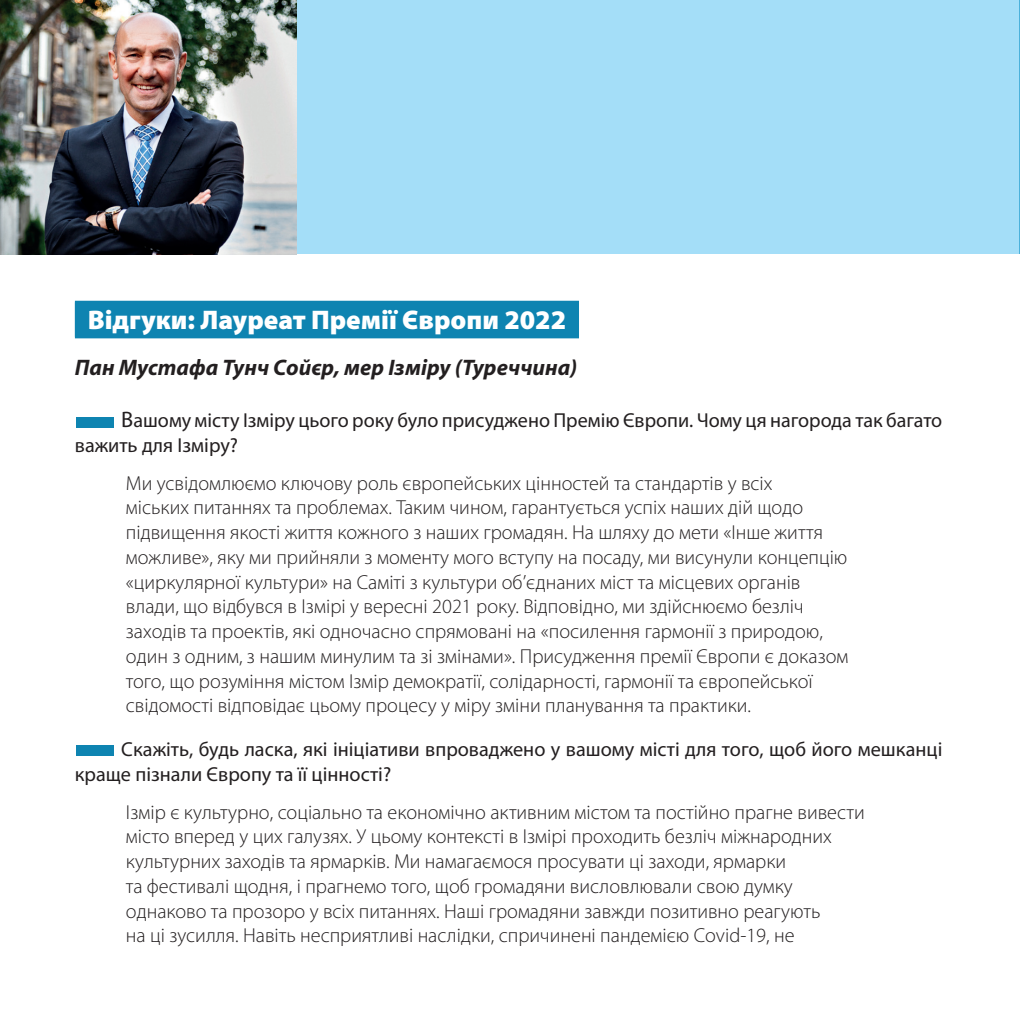
<style>
.page{position:relative;width:1020px;height:1020px;background:#fff}
.page>*{position:absolute;margin:0;border:0;box-sizing:border-box;transform-origin:0 0}
.t1{font:900 27px "Myriad Pro";color:#fff}
.t2{font:italic 700 22.5px "Myriad Pro";color:#231f20}
.t3{font:300 20.25px/24.8px "Myriad Pro";color:#231f20}
.t4{font:20.25px/24.8px "Myriad Pro";color:#231f20}
.s1{color:#0e84b1}
.s2{font-size:22.5px}
</style>
<div class="page">
<div style="left:75px;top:302px;width:504px;height:36px;background:#0e84b1"></div>
<div style="left:75px;top:301px;width:504px;height:36px;background:#0e84b1"></div>
<div style="left:0;top:0;width:1019px;height:253px;background:#a4def8"></div>
<hr style="left:1019px;top:0;width:1px;height:253px;background:#4bb1db">
<img style="left:0;top:0;width:296px;height:255px">
<h1 class="t1" style="left:88px;top:302px;width:480px">Відгуки: Лауреат Премії Європи 2022</h1>
<p class="t2" style="left:75px;top:353px;width:504px">Пан Мустафа Тунч Сойєр, мер Ізміру (Туреччина)</p>
<p class="t4" style="left:75px;top:408px;width:869px"><span class="s1">■</span><span class="s2">В</span>ашому місту Ізміру цього року було присуджено Премію Європи. Чому ця нагорода так багато важить для Ізміру?</p>
<p class="t3" style="left:126px;top:470px;width:724px">Ми усвідомлюємо ключову роль європейських цінностей та стандартів у всіх<br>міських питаннях та проблемах. Таким чином, гарантується успіх наших дій щодо підвищення якості життя кожного з наших громадян. На шляху до мети «Інше життя можливе», яку ми прийняли з моменту мого вступу на посаду, ми висунули концепцію «циркулярної культури» на Саміті з культури об’єднаних міст та місцевих органів влади, що відбувся в Ізмірі у вересні 2021 року. Відповідно, ми здійснюємо безліч заходів та проектів, які одночасно спрямовані на «посилення гармонії з природою, один з одним, з нашим минулим та зі змінами». Присудження премії Європи є доказом того, що розуміння містом Ізмір демократії, солідарності, гармонії та європейської свідомості відповідає цьому процесу у міру зміни планування та практики.</p>
<p class="t4" style="left:75px;top:737px;width:869px"><span class="s1">■</span>Скажіть, будь ласка, які ініціативи впроваджено у вашому місті для того, щоб його мешканці краще пізнали Європу та її цінності?</p>
<p class="t3" style="left:126px;top:799px;width:740px">Ізмір є культурно, соціально та економічно активним містом та постійно прагне вивести місто вперед у цих галузях. У цьому контексті в Ізмірі проходить безліч міжнародних культурних заходів та ярмарків. Ми намагаємося просувати ці заходи, ярмарки<br>та фестивалі щодня, і прагнемо того, щоб громадяни висловлювали свою думку однаково та прозоро у всіх питаннях. Наші громадяни завжди позитивно реагують<br>на ці зусилля. Навіть несприятливі наслідки, спричинені пандемією Covid-19, не</p>
</div>
